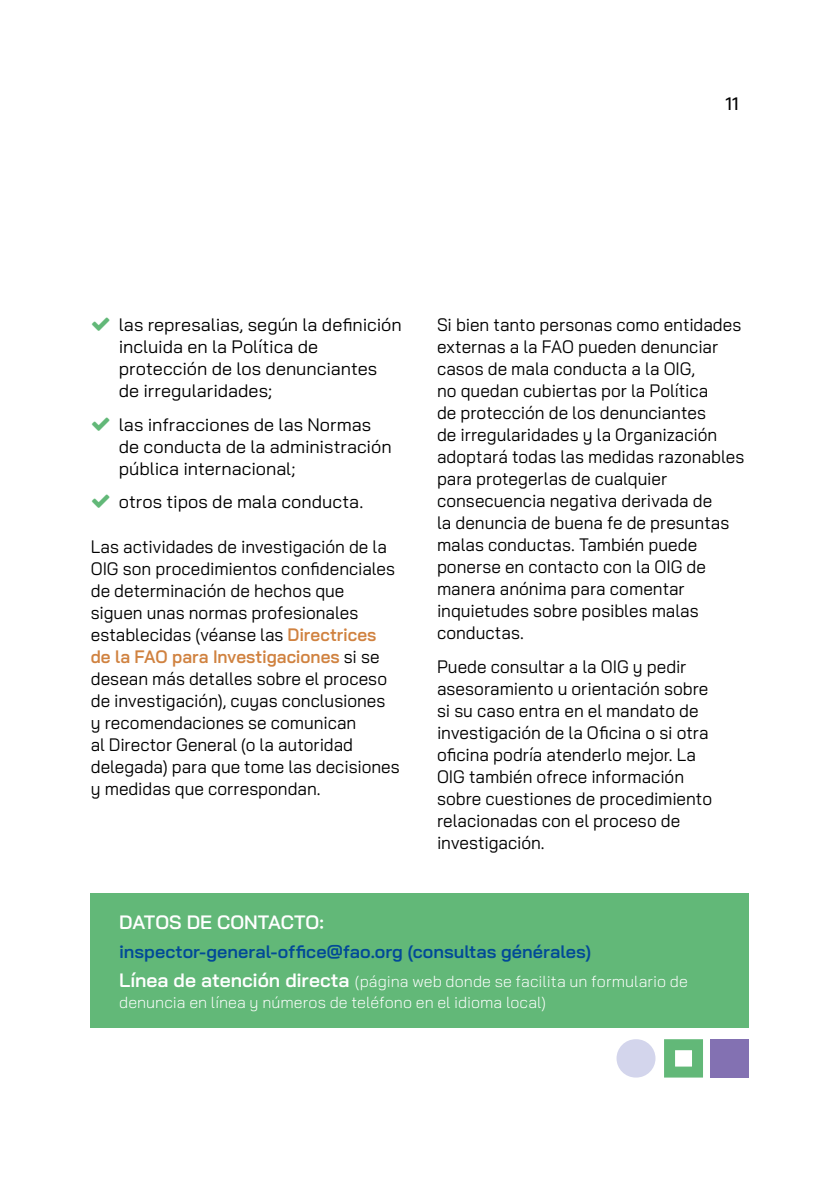
<style>
.page{position:relative;width:840px;height:1191px;background:#fff}
.page>*{position:absolute;margin:0;border:0;box-sizing:border-box;transform-origin:0 0}
.t1{font:600 19.2px "Bai Jamjuree";color:#fff}
.t2{font:18px/22px "Bai Jamjuree";color:#000;scale:.95 1}
.t3{font:18px/22px "Bai Jamjuree";color:#000}
.t4{font:600 18px "Bai Jamjuree";color:#014997}
.t5{font:500 18px "Bai Jamjuree";color:#000}
.t6{font:300 16px/20px "Bai Jamjuree";letter-spacing:.005em;color:#fff}
.s1{font-weight:600;color:#d08240}
.s2{font-weight:600;font-size:19.2px}
</style>
<div class="page">
<div style="left:91px;top:893px;width:657px;height:134px;background:#62b878"></div>
<div style="left:616px;top:1039px;width:39px;height:38px;background:#d3d5ec;border-radius:19px"></div>
<svg style="left:710px;top:1039px;width:38px;height:38px"></svg>
<div style="left:663px;top:1039px;width:39px;height:38px;border:11px solid #62b878"></div>
<p class="t5" style="left:725px;top:93px;width:15px">11</p>
<p class="t3" style="left:119px;top:314px;width:284px">las represalias, según la definición incluida en la Política de protección de los denunciantes de irregularidades;</p>
<p class="t3" style="left:119px;top:413px;width:274px">las infracciones de las Normas de conducta de la administración pública internacional;</p>
<p class="t3" style="left:119px;top:490px;width:246px">otros tipos de mala conducta.</p>
<p class="t2" style="left:91px;top:535px;width:326px">Las actividades de investigación de la OIG son procedimientos confidenciales de determinación de hechos que siguen unas normas profesionales establecidas (véanse las <span class="s1">Directrices de la FAO para Investigaciones</span> si se desean más detalles sobre el proceso de investigación), cuyas conclusiones<br>y recomendaciones se comunican<br>al Director General (o la autoridad delegada) para que tome las decisiones y medidas que correspondan.</p>
<p class="t2" style="left:437px;top:314px;width:325px">Si bien tanto personas como entidades externas a la FAO pueden denunciar casos de mala conducta a la OIG,<br>no quedan cubiertas por la Política<br>de protección de los denunciantes<br>de irregularidades y la Organización adoptará todas las medidas razonables para protegerlas de cualquier consecuencia negativa derivada de<br>la denuncia de buena fe de presuntas malas conductas. También puede ponerse en contacto con la OIG de manera anónima para comentar inquietudes sobre posibles malas conductas.</p>
<p class="t2" style="left:437px;top:655px;width:291px">Puede consultar a la OIG y pedir asesoramiento u orientación sobre si su caso entra en el mandato de investigación de la Oficina o si otra oficina podría atenderlo mejor. La<br>OIG también ofrece información sobre cuestiones de procedimiento relacionadas con el proceso de investigación.</p>
<p class="t1" style="left:119px;top:910px;width:206px">DATOS DE CONTACTO:</p>
<p class="t4" style="left:119px;top:941px;width:473px">inspector-general-office@fao.org (consultas générales)</p>
<p class="t6" style="left:119px;top:971px;width:570px"><span class="s2">Línea de atención directa</span> (página web donde se facilita un formulario de denuncia en línea y números de teléfono en el idioma local)</p>
</div>
